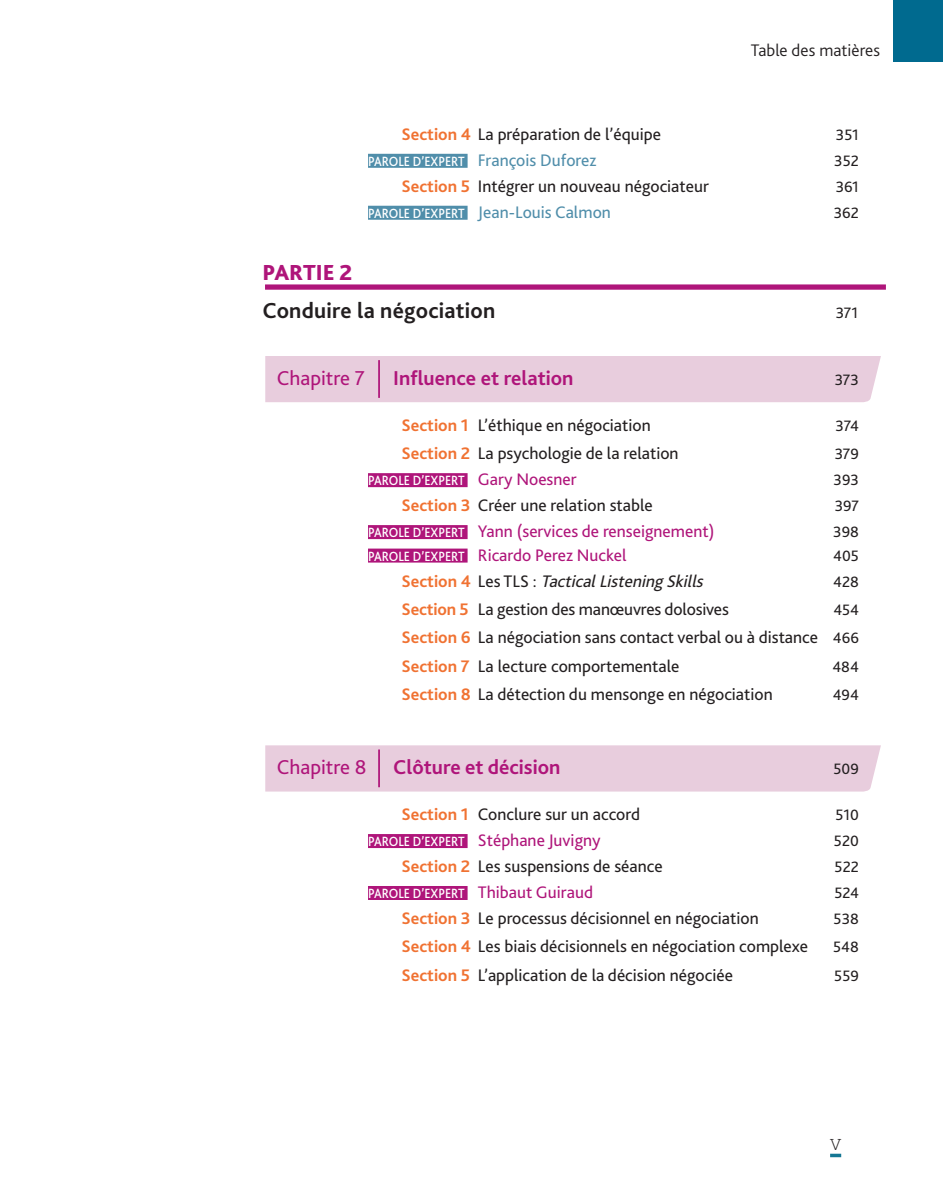
<style>
.page{position:relative;width:943px;height:1191px;background:#fff}
.page>*{position:absolute;margin:0;border:0;box-sizing:border-box;transform-origin:0 0}
.t1{font:700 22.75px "Bliss 2";letter-spacing:.01em;color:#231f20}
.t2{font:800 22.75px "Bliss 2";color:#af157a}
.t3{font:700 21px "Bliss 2";color:#af157a}
.t4{font:21px "Bliss 2";color:#af157a}
.t5{font:17.5px/28.5px "Bliss 2";color:#231f20}
.t6{font:17.5px "Bliss 2";color:#af157a}
.t7{font:17.5px "Bliss 2";color:#508eaa}
.t8{font:italic 17.5px "Bliss 2";color:#231f20}
.t9{font:300 17.5px "Bliss 2";letter-spacing:.005em;color:#231f20}
.t10{font:15.75px "Bliss 2";color:#231f20}
.t11{font:300 15.75px "Caecilia LT Std";color:#231f20}
.t12{font:500 14px "Bliss 2";color:#fff;scale:.9 1}
.s1{font-weight:700;color:#f07232}
.s2{font-weight:500;font-size:14px;color:#fff}
.s3{font-weight:400;font-size:17.5px;color:#af157a}
.s4{font-weight:700;font-style:normal;color:#f07232}
.s5{font-style:normal}
.s6{font-size:15.75px}
</style>
<div class="page">
<svg style="left:830px;top:1153px;width:11px;height:4px"></svg>
<div style="left:893px;top:0;width:50px;height:62px;background:#006a8f"></div>
<div style="left:368px;top:154px;width:99px;height:14px;background:#508eaa"></div>
<div style="left:368px;top:206px;width:99px;height:14px;background:#508eaa"></div>
<div style="left:265px;top:284px;width:620px;height:6px;background:#af157a"></div>
<div style="left:368px;top:473px;width:99px;height:14px;background:#af157a"></div>
<div style="left:368px;top:525px;width:99px;height:14px;background:#af157a"></div>
<div style="left:368px;top:548px;width:99px;height:14px;background:#af157a"></div>
<div style="left:368px;top:834px;width:99px;height:14px;background:#af157a"></div>
<div style="left:368px;top:886px;width:99px;height:14px;background:#af157a"></div>
<div style="left:265px;top:356px;width:616px;height:46px;background:#e8cddd"></div>
<hr style="left:378px;top:360px;width:2px;height:38px;background:#af157a">
<div style="left:265px;top:745px;width:616px;height:46px;background:#e8cddd"></div>
<hr style="left:378px;top:749px;width:2px;height:38px;background:#af157a">
<p class="t9" style="left:750px;top:40px;width:131px">Table des matières</p>
<p class="t5" style="left:401px;top:119px;width:261px"><span class="s1">Section 4</span> La préparation de l’équipe</p>
<p class="t10" style="left:836px;top:125px;width:24px">351</p>
<p class="t7" style="left:368px;top:149px;width:230px"><span class="s2">PAROLE D’EXPERT</span> François Duforez</p>
<p class="t10" style="left:834px;top:151px;width:26px">352</p>
<p class="t5" style="left:401px;top:171px;width:309px"><span class="s1">Section 5</span> Intégrer un nouveau négociateur</p>
<p class="t10" style="left:835px;top:177px;width:25px">361</p>
<p class="t7" style="left:368px;top:201px;width:244px"><span class="s2">PAROLE D’EXPERT</span> Jean-Louis Calmon</p>
<p class="t10" style="left:833px;top:203px;width:27px">362</p>
<h1 class="t2" style="left:262px;top:258px;width:91px">PARTIE 2</h1>
<h1 class="t1" style="left:262px;top:297px;width:234px">Conduire la négociation</h1>
<p class="t10" style="left:835px;top:303px;width:24px">371</p>
<p class="t4" style="left:277px;top:365px;width:89px">Chapitre 7</p>
<p class="t3" style="left:393px;top:365px;width:182px">Influence et relation</p>
<p class="t10" style="left:834px;top:370px;width:26px">373</p>
<p class="t5" style="left:401px;top:410px;width:251px"><span class="s1">Section 1</span> L’éthique en négociation</p>
<p class="t10" style="left:835px;top:416px;width:25px">374</p>
<p class="t5" style="left:401px;top:438px;width:278px"><span class="s1">Section 2</span> La psychologie de la relation</p>
<p class="t10" style="left:834px;top:444px;width:26px">379</p>
<p class="t12" style="left:368px;top:472px;width:233px">PAROLE D’EXPERT <span class="s3">Gary Noesner</span></p>
<p class="t10" style="left:833px;top:470px;width:27px">393</p>
<p class="t5" style="left:401px;top:490px;width:253px"><span class="s1">Section 3</span> Créer une relation stable</p>
<p class="t10" style="left:834px;top:496px;width:26px">397</p>
<p class="t6" style="left:368px;top:520px;width:348px"><span class="s2">PAROLE D’EXPERT</span> Yann (services de renseignement)</p>
<p class="t10" style="left:833px;top:522px;width:27px">398</p>
<p class="t6" style="left:368px;top:544px;width:260px"><span class="s2">PAROLE D’EXPERT</span> Ricardo Perez Nuckel</p>
<p class="t10" style="left:833px;top:545px;width:27px">405</p>
<p class="t8" style="left:401px;top:570px;width:307px"><span class="s4">S e c t i o n 4</span> <span class="s5">L e s T L S :</span> TacticalListening Skills</p>
<p class="t10" style="left:833px;top:571px;width:27px">428</p>
<p class="t5" style="left:401px;top:594px;width:329px"><span class="s1">Section 5</span> La gestion des manœuvres dolosives</p>
<p class="t10" style="left:833px;top:600px;width:27px">454</p>
<p class="t5" style="left:401px;top:623px;width:459px"><span class="s1">Section 6</span> La négociation sans contact verbal ou à distance <span class="s6">466<br></span><span class="s1">Section 7</span> La lecture comportementale</p>
<p class="t10" style="left:832px;top:657px;width:28px">484</p>
<p class="t5" style="left:401px;top:680px;width:373px"><span class="s1">Section 8</span> La détection du mensonge en négociation</p>
<p class="t10" style="left:832px;top:685px;width:28px">494</p>
<p class="t4" style="left:277px;top:754px;width:91px">Chapitre 8</p>
<p class="t3" style="left:393px;top:754px;width:169px">Clôture et décision</p>
<p class="t10" style="left:833px;top:759px;width:27px">509</p>
<p class="t5" style="left:401px;top:799px;width:240px"><span class="s1">Section 1</span> Conclure sur un accord</p>
<p class="t10" style="left:835px;top:805px;width:25px">510</p>
<p class="t6" style="left:368px;top:829px;width:234px"><span class="s2">PAROLE D’EXPERT</span> Stéphane Juvigny</p>
<p class="t10" style="left:833px;top:831px;width:26px">520</p>
<p class="t5" style="left:401px;top:851px;width:262px"><span class="s1">Section 2</span> Les suspensions de séance</p>
<p class="t10" style="left:834px;top:857px;width:26px">522</p>
<p class="t12" style="left:368px;top:884px;width:251px">PAROLE D’EXPERT <span class="s3">Thibaut Guiraud</span></p>
<p class="t10" style="left:834px;top:883px;width:26px">524</p>
<p class="t5" style="left:401px;top:903px;width:359px"><span class="s1">Section 3</span> Le processus décisionnel en négociation</p>
<p class="t10" style="left:833px;top:909px;width:27px">538</p>
<p class="t5" style="left:401px;top:932px;width:408px"><span class="s1">Section 4</span> Les biais décisionnels en négociation complexe</p>
<p class="t10" style="left:833px;top:937px;width:27px">548</p>
<p class="t5" style="left:401px;top:960px;width:333px"><span class="s1">Section 5</span> L’application de la décision négociée</p>
<p class="t10" style="left:834px;top:965px;width:26px">559</p>
<p class="t11" style="left:830px;top:1135px;width:13px">V</p>
</div>
